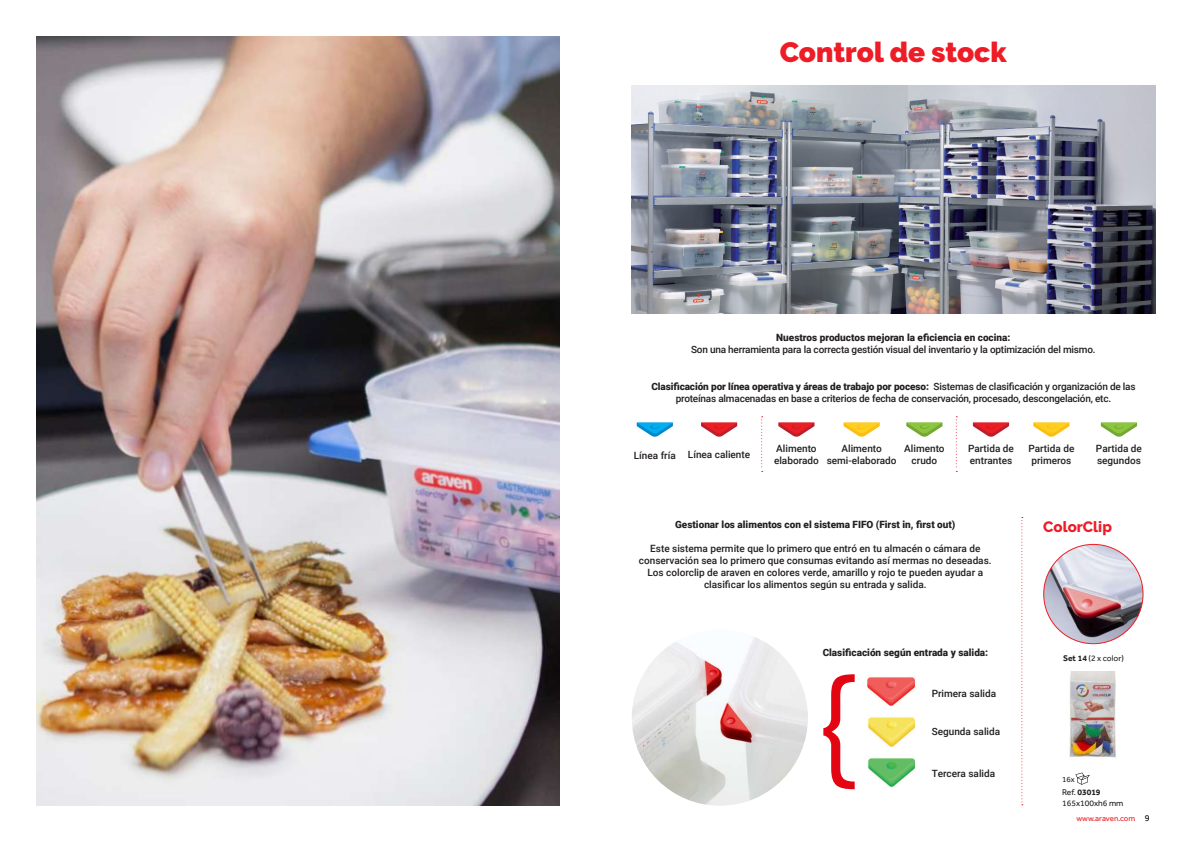
<style>
.page{position:relative;width:1191px;height:842px;background:#fff}
.page>*{position:absolute;margin:0;border:0;box-sizing:border-box;transform-origin:0 0}
.t1{font:900 28px "Raleway";color:#ee1c26}
.t2{font:800 15px "Raleway";color:#ee1c28}
.t3{font:500 10px/12px "Roboto";color:#231f20}
.t4{font:500 10px/12px "Roboto";letter-spacing:-.02em;color:#231f20;text-align:center}
.t5{font:900 10px "Roboto";color:#231f20}
.t6{font:8.5px/11px "Effra";color:#231f20}
.t7{font:8px "Effra";color:#ee1d23}
.t8{font:8px "Effra";color:#231f20}
.s1{font-weight:900}
.s2{font-weight:700}
.s3{font-size:9px;color:#000}
</style>
<div class="page">
<img style="left:36px;top:36px;width:523px;height:770px">
<svg style="left:761px;top:416px;width:1px;height:56px"></svg>
<svg style="left:955px;top:416px;width:2px;height:56px"></svg>
<svg style="left:701px;top:423px;width:36px;height:14px"></svg>
<svg style="left:636px;top:423px;width:37px;height:14px"></svg>
<svg style="left:843px;top:423px;width:36px;height:14px"></svg>
<svg style="left:906px;top:423px;width:36px;height:14px"></svg>
<svg style="left:778px;top:423px;width:36px;height:14px"></svg>
<svg style="left:1033px;top:423px;width:36px;height:14px"></svg>
<svg style="left:1100px;top:423px;width:37px;height:14px"></svg>
<svg style="left:973px;top:423px;width:36px;height:14px"></svg>
<img style="left:868px;top:717px;width:47px;height:30px">
<img style="left:867px;top:677px;width:48px;height:29px">
<img style="left:867px;top:758px;width:48px;height:29px">
<svg style="left:823px;top:674px;width:31px;height:115px"></svg>
<img style="left:632px;top:630px;width:176px;height:176px;border-radius:88px">
<img style="left:632px;top:86px;width:523px;height:227px">
<img style="left:1043px;top:544px;width:100px;height:100px;border-radius:50px">
<svg style="left:1075px;top:772px;width:14px;height:13px"></svg>
<img style="left:1069px;top:671px;width:47px;height:87px">
<svg style="left:1021px;top:517px;width:2px;height:288px"></svg>
<h1 class="t1" style="left:779px;top:36px;width:228px">Control de stock</h1>
<p class="t5" style="left:776px;top:330px;width:236px">Nuestros productos mejoran la eficiencia en cocina:</p>
<p class="t4" style="left:691px;top:343px;width:406px">Son una herramienta para la correcta gestión visual del inventario y la optimización del mismo.</p>
<p class="t4" style="left:651px;top:380px;width:486px"><span class="s1">Clasificación por línea operativa y áreas de trabajo por poceso:</span> Sistemas de clasificación y organización de las proteínas almacenadas en base a criterios de fecha de conservación, procesado, descongelación, etc.</p>
<p class="t3" style="left:634px;top:448px;width:118px">Línea fría Línea caliente</p>
<p class="t3" style="left:826px;top:442px;width:71px;text-align:center">Alimento semi-elaborado</p>
<p class="t3" style="left:904px;top:442px;width:42px;text-align:center">Alimento crudo</p>
<p class="t3" style="left:774px;top:442px;width:46px">Alimento elaborado</p>
<p class="t3" style="left:1028px;top:442px;width:47px">Partida de primeros</p>
<p class="t3" style="left:1096px;top:442px;width:47px">Partida de segundos</p>
<p class="t3" style="left:968px;top:442px;width:47px">Partida de entrantes</p>
<p class="t5" style="left:675px;top:517px;width:282px">Gestionar los alimentos con el sistema FIFO (First in, first out)</p>
<p class="t3" style="left:639px;top:542px;width:354px;text-align:center">Este sistema permite que lo primero que entró en tu almacén o cámara de conservación sea lo primero que consumas evitando así mermas no deseadas.<br>Los colorclip de araven en colores verde, amarillo y rojo te pueden ayudar a clasificar los alimentos según su entrada y salida.</p>
<p class="t5" style="left:822px;top:646px;width:167px">Clasificación según entrada y salida:</p>
<p class="t3" style="left:931px;top:687px;width:66px">Primera salida</p>
<p class="t3" style="left:931px;top:725px;width:70px">Segunda salida</p>
<p class="t3" style="left:931px;top:767px;width:65px">Tercera salida</p>
<h2 class="t2" style="left:1043px;top:518px;width:70px">ColorClip</h2>
<p class="t6" style="left:1063px;top:652px;width:62px"><span class="s2">Set 14</span> (2 x color)</p>
<p class="t8" style="left:1062px;top:774px;width:14px">16x</p>
<p class="t6" style="left:1062px;top:787px;width:63px">Ref. <span class="s2">03019<br></span>165x100xh6 mm</p>
<p class="t7" style="left:1076px;top:814px;width:75px">www.araven.com <span class="s3">9</span></p>
</div>
